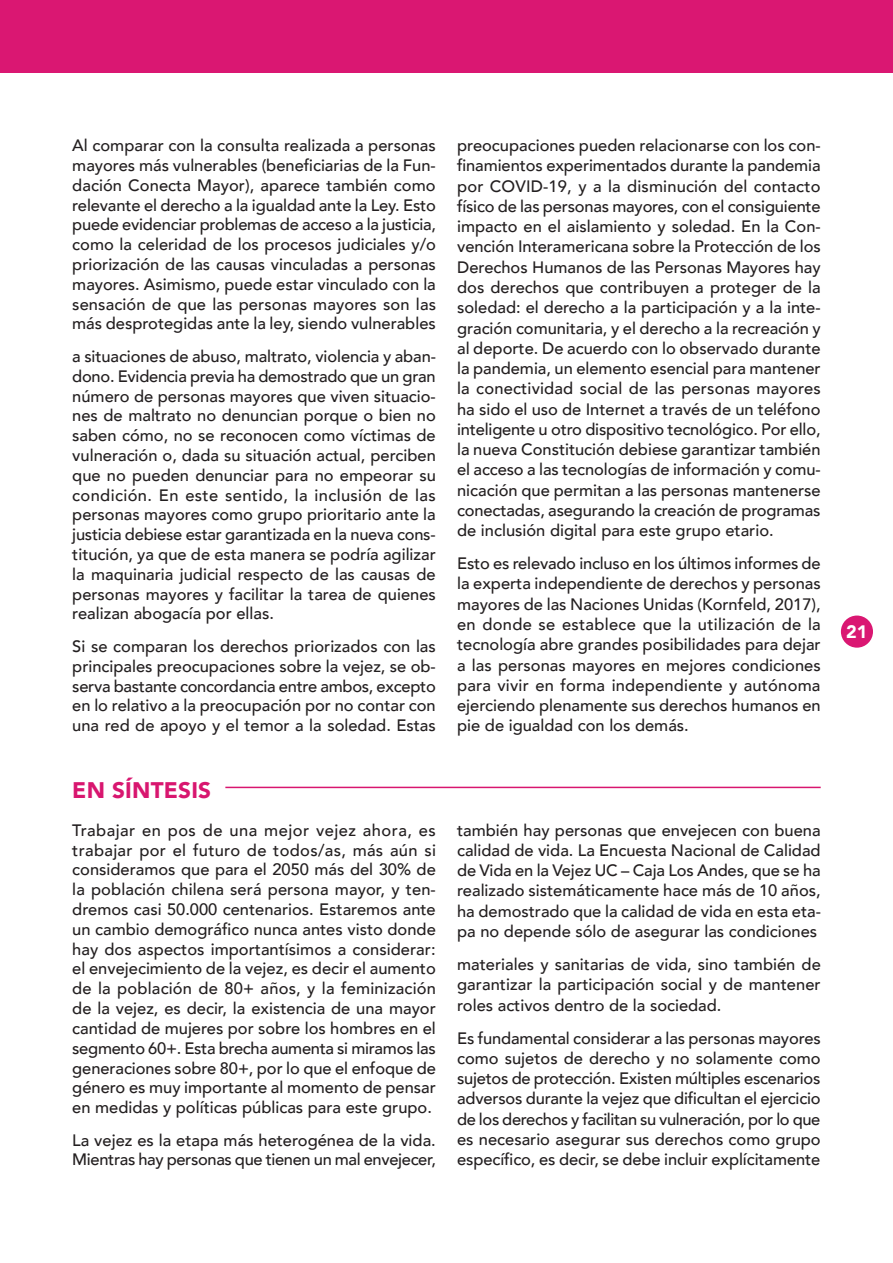
<style>
.page{position:relative;width:893px;height:1263px;background:#fff}
.page>*{position:absolute;margin:0;border:0;box-sizing:border-box;transform-origin:0 0}
.t1{font:900 22.5px "Avenir";letter-spacing:.01em;color:#d8166f}
.t2{font:900 18px "Avenir";color:#fff}
.t3{font:500 16.5px/19.8px "Avenir";color:#231f20;text-align:justify}
.t4{font:500 16.5px/19.8px "Avenir";letter-spacing:-.02em;color:#231f20}
</style>
<div class="page">
<div style="left:841px;top:615px;width:32px;height:33px;background:#da1772;border-radius:50%"></div>
<hr style="left:225px;top:787px;width:596px;height:1px;background:#d8166f">
<div style="left:0;top:0;width:893px;height:72px;background:#da1772"></div>
<p class="t3" style="left:72px;top:135px;width:365px">Al comparar con la consulta realizada a personas mayores más vulnerables (beneficiarias de la Fun&shy;dación Conecta Mayor), aparece también como relevante el derecho a la igualdad ante la Ley. Esto puede evidenciar problemas de acceso a la justicia, como la celeridad de los procesos judiciales y/o priorización de las causas vinculadas a personas mayores. Asimismo, puede estar vinculado con la sensación de que las personas mayores son las más desprotegidas ante la ley, siendo vulnerables</p>
<p class="t3" style="left:72px;top:345px;width:365px">a situaciones de abuso, maltrato, violencia y aban&shy;dono. Evidencia previa ha demostrado que un gran número de personas mayores que viven situacio&shy;nes de maltrato no denuncian porque o bien no saben cómo, no se reconocen como víctimas de vulneración o, dada su situación actual, perciben que no pueden denunciar para no empeorar su condición. En este sentido, la inclusión de las personas mayores como grupo prioritario ante la justicia debiese estar garantizada en la nueva cons&shy;titución, ya que de esta manera se podría agilizar la maquinaria judicial respecto de las causas de personas mayores y facilitar la tarea de quienes realizan abogacía por ellas.</p>
<p class="t3" style="left:72px;top:635px;width:365px">Si se comparan los derechos priorizados con las principales preocupaciones sobre la vejez, se ob&shy;serva bastante concordancia entre ambos, excepto en lo relativo a la preocupación por no contar con una red de apoyo y el temor a la soledad. Estas</p>
<h1 class="t1" style="left:72px;top:771px;width:140px">EN SÍNTESIS</h1>
<p class="t3" style="left:72px;top:819px;width:365px">Trabajar en pos de una mejor vejez ahora, es trabajar por el futuro de todos/as, más aún si consideramos que para el 2050 más del 30% de la población chilena será persona mayor, y ten&shy;dremos casi 50.000 centenarios. Estaremos ante un cambio demográfico nunca antes visto donde hay dos aspectos importantísimos a considerar: el envejecimiento de la vejez, es decir el aumento de la población de 80+ años, y la feminización de la vejez, es decir, la existencia de una mayor cantidad de mujeres por sobre los hombres en el segmento 60+. Esta brecha aumenta si miramos las generaciones sobre 80+, por lo que el enfoque de género es muy importante al momento de pensar en medidas y políticas públicas para este grupo.</p>
<p class="t4" style="left:72px;top:1129px;width:365px">La vejez es la etapa más heterogénea de la vida.<br>Mientras hay personas que tienen un mal envejecer,</p>
<p class="t3" style="left:457px;top:134px;width:365px;line-height:20.2px">preocupaciones pueden relacionarse con los con&shy;finamientos experimentados durante la pandemia por COVID-19, y a la disminución del contacto físico de las personas mayores, con el consiguiente impacto en el aislamiento y soledad. En la Con&shy;vención Interamericana sobre la Protección de los Derechos Humanos de las Personas Mayores hay dos derechos que contribuyen a proteger de la soledad: el derecho a la participación y a la inte&shy;gración comunitaria, y el derecho a la recreación y al deporte. De acuerdo con lo observado durante la pandemia, un elemento esencial para mantener la conectividad social de las personas mayores ha sido el uso de Internet a través de un teléfono inteligente u otro dispositivo tecnológico. Por ello, la nueva Constitución debiese garantizar también el acceso a las tecnologías de información y comu&shy;nicación que permitan a las personas mantenerse conectadas, asegurando la creación de programas de inclusión digital para este grupo etario.</p>
<p class="t3" style="left:457px;top:552px;width:365px;line-height:20.2px">Esto es relevado incluso en los últimos informes de la experta independiente de derechos y personas mayores de las Naciones Unidas (Kornfeld, 2017), en donde se establece que la utilización de la tecnología abre grandes posibilidades para dejar a las personas mayores en mejores condiciones para vivir en forma independiente y autónoma ejerciendo plenamente sus derechos humanos en pie de igualdad con los demás.</p>
<p class="t3" style="left:457px;top:819px;width:365px;line-height:20.2px">también hay personas que envejecen con buena calidad de vida. La Encuesta Nacional de Calidad de Vida en la Vejez UC – Caja Los Andes, que se ha realizado sistemáticamente hace más de 10 años, ha demostrado que la calidad de vida en esta eta&shy;pa no depende sólo de asegurar las condiciones</p>
<p class="t3" style="left:457px;top:953px;width:365px;line-height:20.2px">materiales y sanitarias de vida, sino también de garantizar la participación social y de mantener roles activos dentro de la sociedad.</p>
<p class="t3" style="left:457px;top:1027px;width:365px;line-height:20.2px">Es fundamental considerar a las personas mayores como sujetos de derecho y no solamente como sujetos de protección. Existen múltiples escenarios adversos durante la vejez que dificultan el ejercicio de los derechos y facilitan su vulneración, por lo que es necesario asegurar sus derechos como grupo específico, es decir, se debe incluir explícitamente</p>
<p class="t2" style="left:846px;top:616px;width:23px">21</p>
</div>
